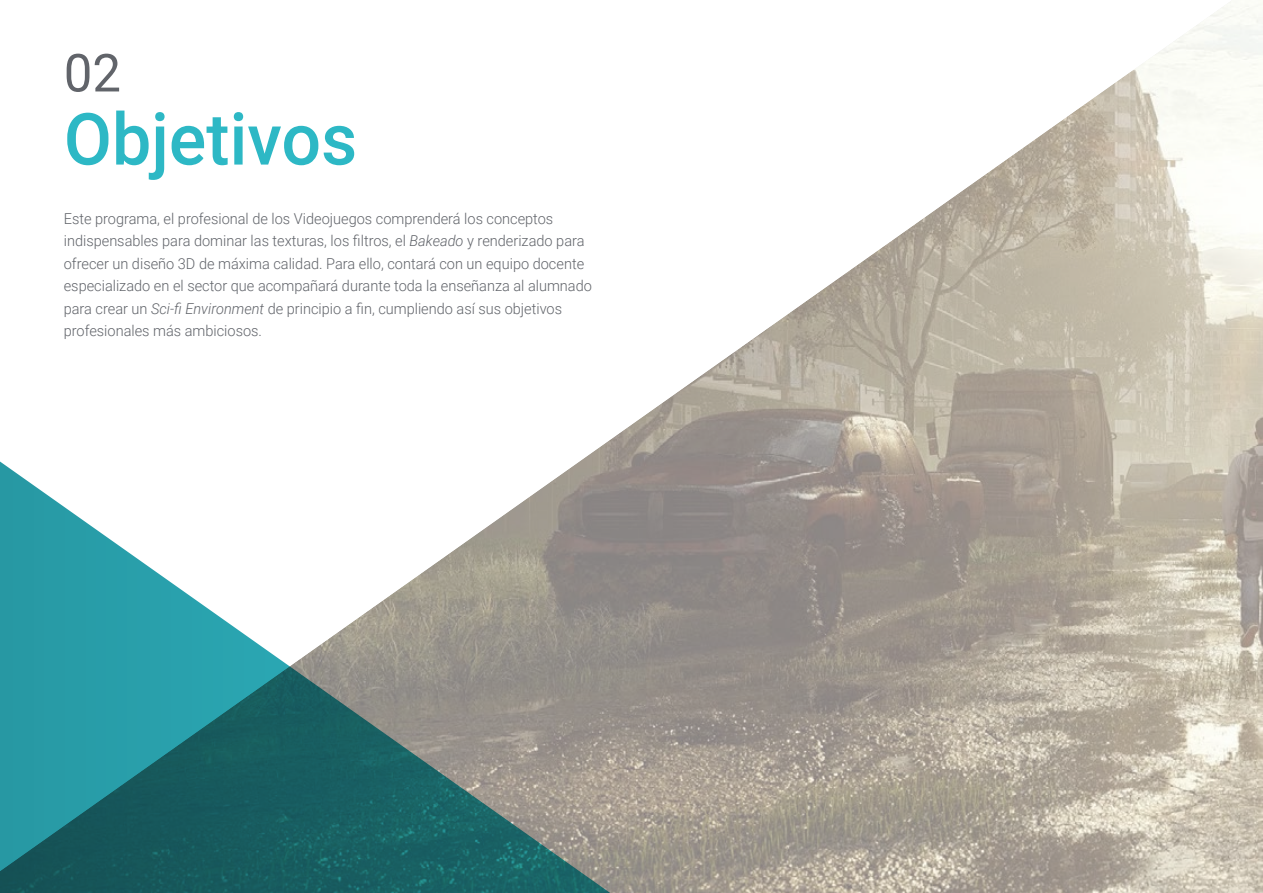
<style>
.page{position:relative;width:1263px;height:893px;background:#fff}
.page>*{position:absolute;margin:0;border:0;box-sizing:border-box;transform-origin:0 0}
.t1{font:500 72px "Roboto";color:#2db8c5}
.t2{font:52.5px "Roboto";color:#61646a}
.t3{font:300 15px/22.5px "Roboto";color:#61646a}
.s1{font-style:italic}
</style>
<div class="page">
<img style="left:602px;top:1px;width:661px;height:892px">
<svg style="left:0;top:446px;width:640px;height:447px"></svg>
<h2 class="t2" style="left:64px;top:36px;width:59px">02</h2>
<h1 class="t1" style="left:64px;top:89px;width:295px">Objetivos</h1>
<p class="t3" style="left:64px;top:207px;width:530px">Este programa, el profesional de los Videojuegos comprenderá los conceptos indispensables para dominar las texturas, los filtros, el <span class="s1">Bakeado</span> y renderizado para ofrecer un diseño 3D de máxima calidad. Para ello, contará con un equipo docente especializado en el sector que acompañará durante toda la enseñanza al alumnado para crear un <span class="s1">Sci-fi Environment</span> de principio a fin, cumpliendo así sus objetivos profesionales más ambiciosos.</p>
</div>
